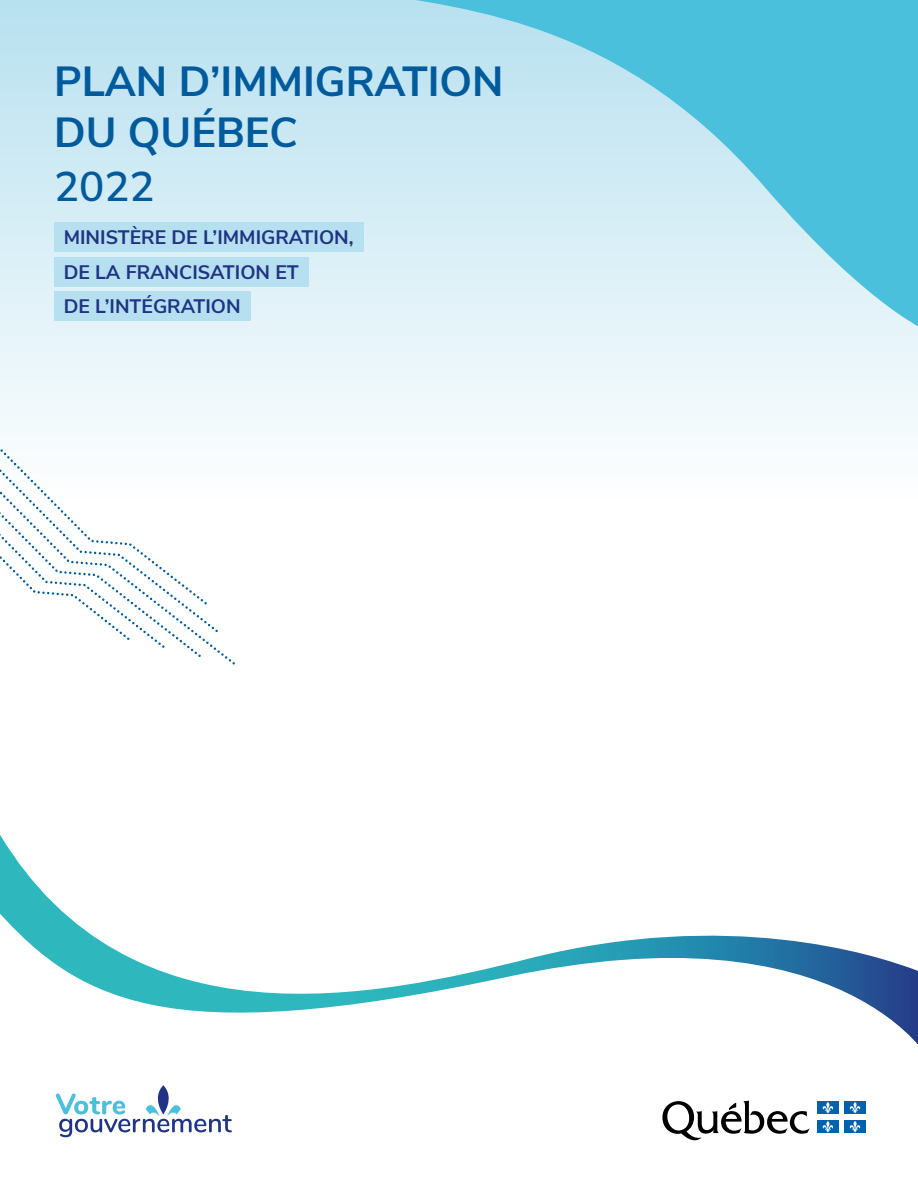
<style>
.page{position:relative;width:918px;height:1188px;background:#fff}
.page>*{position:absolute;margin:0;border:0;box-sizing:border-box;transform-origin:0 0}
.H1_-_Couvert{font:700 42px/50.4px "Nunito Sans";color:#005b9d}
.H1_-_Année_couvert{font:600 42px "Nunito Sans";color:#005b9d}
.H1_-_Ministère{font:700 19.5px "Nunito Sans";color:#203384}
</style>
<div class="page">
<div style="left:0;top:0;width:918px;height:560px;background:linear-gradient(to bottom,#b8e0ef,#fff)"></div>
<svg style="left:342px;top:0;width:576px;height:334px"></svg>
<div style="left:0;top:363px;width:201px;height:14px;background:#ecf6fa"></div>
<svg style="left:0;top:377px;width:235px;height:288px"></svg>
<svg style="left:0;top:388px;width:218px;height:244px;fill:#f2f9fc"></svg>
<svg style="left:0;top:398px;width:207px;height:250px"></svg>
<svg style="left:0;top:835px;width:51px;height:65px"></svg>
<svg style="left:0;top:900px;width:918px;height:145px"></svg>
<div style="left:54px;top:223px;width:309px;height:29px;background:#b6e0ef"></div>
<div style="left:54px;top:257px;width:255px;height:30px;background:#b6e0ef"></div>
<div style="left:54px;top:292px;width:196px;height:29px;background:#b6e0ef"></div>
<svg style="left:56px;top:1085px;width:176px;height:52px"></svg>
<svg style="left:662px;top:1100px;width:148px;height:40px"></svg>
<div style="left:817px;top:1101px;width:21px;height:13px;background:#0062ad"></div>
<svg style="left:822px;top:1102px;width:11px;height:11px"></svg>
<div style="left:845px;top:1101px;width:21px;height:13px;background:#0062ad"></div>
<svg style="left:849px;top:1102px;width:12px;height:11px"></svg>
<div style="left:817px;top:1120px;width:21px;height:13px;background:#0062ad"></div>
<svg style="left:822px;top:1121px;width:11px;height:12px"></svg>
<div style="left:845px;top:1120px;width:21px;height:13px;background:#0062ad"></div>
<svg style="left:849px;top:1121px;width:12px;height:12px"></svg>
<h1 class="H1_-_Couvert" style="left:54px;top:54px;width:451px">PLAN D’IMMIGRATION<br>DU QUÉBEC</h1>
<h1 class="H1_-_Année_couvert" style="left:54px;top:157px;width:102px">2022</h1>
<h1 class="H1_-_Ministère" style="left:64px;top:223px;width:291px">MINISTÈRE DE L’IMMIGRATION,</h1>
<h1 class="H1_-_Ministère" style="left:64px;top:258px;width:237px">DE LA FRANCISATION ET</h1>
<h1 class="H1_-_Ministère" style="left:64px;top:292px;width:178px">DE L’INTÉGRATION</h1>
</div>
